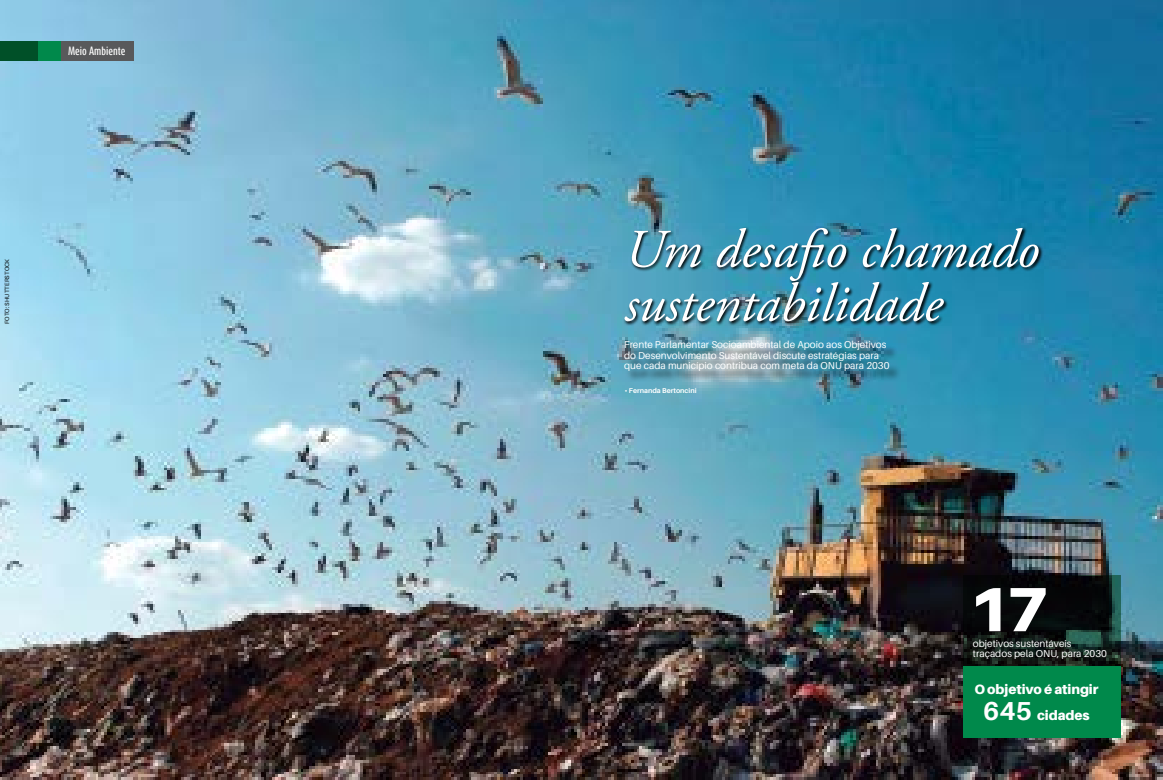
<style>
.page{position:relative;width:1163px;height:780px;background:#fff}
.page>*{position:absolute;margin:0;border:0;box-sizing:border-box;transform-origin:0 0}
.t1{font:900 62.5px "Aileron";color:#fff}
.t2{font:italic 54px "Adobe Garamond Pro";color:#fff}
.t3{font:900 13.5px/26px "Aileron";letter-spacing:-.005em;color:#fff;text-align:center}
.t4{font:10px/10.5px "Aileron";color:#fff}
.t5{font:500 10px "Dax Compact";color:#fff}
.t6{font:700 7px "Aileron";color:#fff}
.t7{font:6px "Aileron";letter-spacing:.01em;color:#000}
.s1{font-weight:700;font-size:26px}
</style>
<div class="page">
<img style="left:0;top:0;width:1162px;height:780px">
<div style="left:59px;top:41px;width:75px;height:20px;background:#58595b"></div>
<div style="left:15px;top:41px;width:46px;height:20px;background:#00894b"></div>
<div style="left:0;top:41px;width:38px;height:20px;background:#005028"></div>
<div style="left:626px;top:342px;width:275px;height:40px;background:#000;opacity:.75"></div>
<svg style="left:963px;top:575px;width:157px;height:90px;background:#0c1413"></svg>
<div style="left:963px;top:665px;width:157px;height:72px;background:#00894b"></div>
<svg style="left:623px;top:227px;width:420px;height:99px;background:#2a7b98"></svg>
<p class="t5" style="left:68px;top:44px;width:59px">Meio Ambiente</p>
<p class="t7" style="left:4px;top:324px;width:67px;rotate:-90deg">foto: Shutterstoc k</p>
<h2 class="t2" style="left:624px;top:217px;width:416px">Um desafio chamado</h2>
<h2 class="t2" style="left:624px;top:271px;width:319px">sustentabilidade</h2>
<p class="t4" style="left:624px;top:339px;width:267px">Frente Parlamentar Socioambiental de Apoio aos Objetivos do Desenvolvimento Sustentável discute estratégias para que cada município contribua com meta da ONU para 2030</p>
<p class="t6" style="left:624px;top:386px;width:73px">• Fernanda Bertoncini</p>
<h1 class="t1" style="left:968px;top:573px;width:81px">17</h1>
<p class="t4" style="left:972px;top:638px;width:135px;line-height:10px">objetivos sustentáveis traçados pela ONU, para 2030</p>
<h3 class="t3" style="left:974px;top:675px;width:125px">O objetivo é atingir<br><span class="s1">645</span> cidades</h3>
</div>
